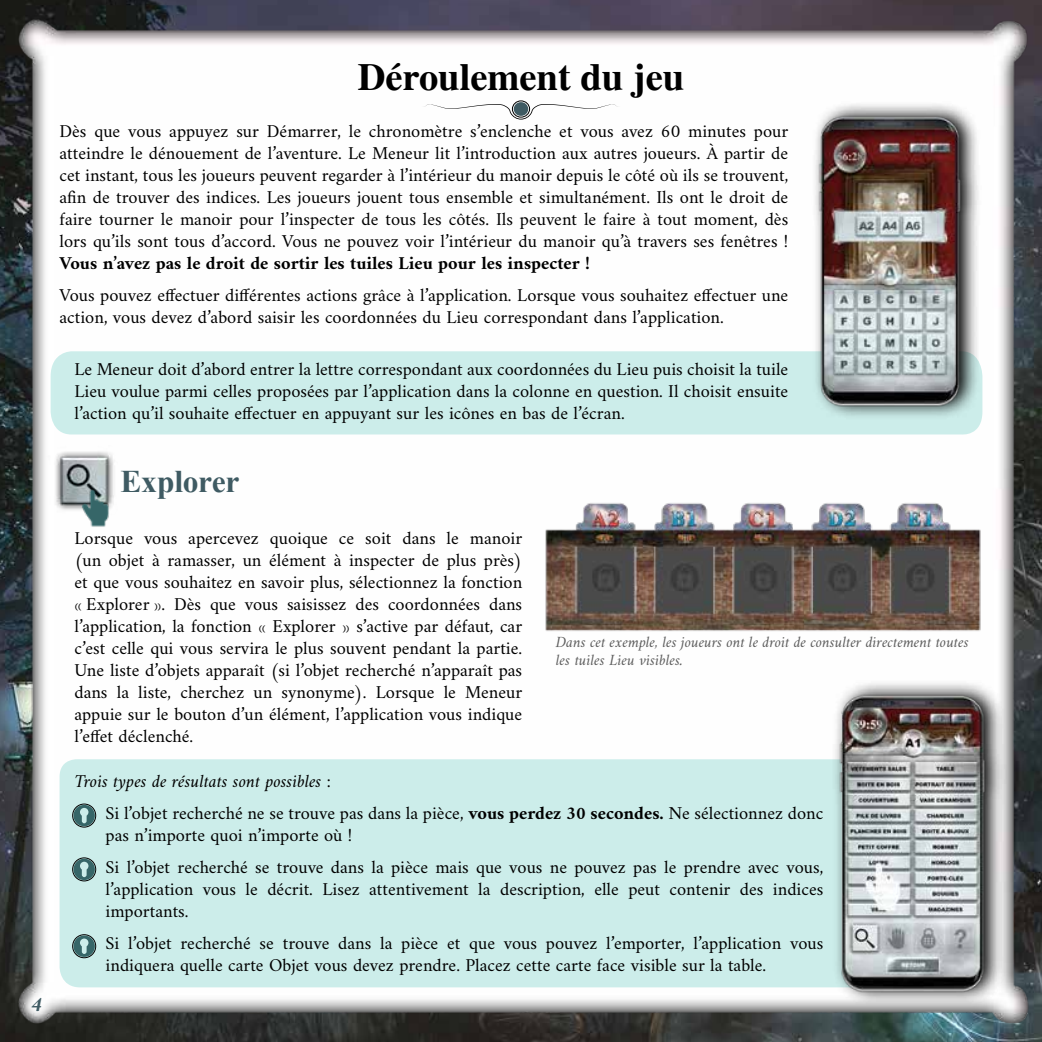
<style>
.page{position:relative;width:1042px;height:1042px;background:#fff}
.page>*{position:absolute;margin:0;border:0;box-sizing:border-box;transform-origin:0 0}
.t1{font:700 38.5px "Times";color:#000}
.t2{font:700 31.5px "Times New Roman";letter-spacing:-.01em;color:#3f5b63}
.t3{font:italic 700 21px "Amiri";color:#3f5b63}
.t4{font:18.38px/22.1px "Amiri";color:#000}
.t5{font:700 18.38px "Amiri";color:#000}
.t6{font:italic 15.75px/17.5px "Amiri";color:#5e5e5e}
.s1{font-style:italic}
.s2{font-weight:700}
</style>
<div class="page">
<img style="left:0;top:0;width:1042px;height:1042px">
<div style="left:51px;top:351px;width:931px;height:85px;background:#ccedea"></div>
<div style="left:60px;top:757px;width:771px;height:230px;background:#ccedea"></div>
<svg style="left:831px;top:680px;width:176px;height:326px"></svg>
<img style="left:833px;top:694px;width:155px;height:298px">
<div style="left:21px;top:987px;width:32px;height:36px;background:#fff;opacity:.75"></div>
<svg style="left:422px;top:104px;width:198px;height:16px"></svg>
<div style="left:512px;top:100px;width:18px;height:18px;border:1px solid #000;border-radius:50%"></div>
<div style="left:514px;top:102px;width:14px;height:14px;background:#3f5b63;border-radius:50%"></div>
<svg style="left:811px;top:101px;width:171px;height:319px"></svg>
<img style="left:814px;top:114px;width:152px;height:292px">
<img style="left:37px;top:436px;width:84px;height:80px">
<img style="left:72px;top:480px;width:49px;height:56px">
<img style="left:542px;top:501px;width:440px;height:132px">
<svg style="left:74px;top:805px;width:21px;height:21px"></svg>
<div style="left:72px;top:804px;width:24px;height:23px;border:1px solid #000;border-radius:50%"></div>
<svg style="left:74px;top:859px;width:21px;height:21px"></svg>
<div style="left:72px;top:857px;width:24px;height:24px;border:1px solid #000;border-radius:50%"></div>
<svg style="left:74px;top:935px;width:21px;height:22px"></svg>
<div style="left:72px;top:934px;width:24px;height:24px;border:1px solid #000;border-radius:50%"></div>
<h1 class="t1" style="left:358px;top:54px;width:328px">Déroulement du jeu</h1>
<p class="t4" style="left:60px;top:120px;width:730px;text-align:justify">Dès que vous appuyez sur Démarrer, le chronomètre s’enclenche et vous avez 60 minutes pour atteindre le dénouement de l’aventure. Le Meneur lit l’introduction aux autres joueurs. À partir de cet instant, tous les joueurs peuvent regarder à l’intérieur du manoir depuis le côté où ils se trouvent, afin de trouver des indices. Les joueurs jouent tous ensemble et simultanément. Ils ont le droit de faire tourner le manoir pour l’inspecter de tous les côtés. Ils peuvent le faire à tout moment, dès lors qu’ils sont tous d’accord. Vous ne pouvez voir l’intérieur du manoir qu’à travers ses fenêtres !</p>
<p class="t5" style="left:60px;top:252px;width:532px">Vous n’avez pas le droit de sortir les tuiles Lieu pour les inspecter !</p>
<p class="t4" style="left:60px;top:284px;width:730px">Vous pouvez effectuer différentes actions grâce à l’application. Lorsque vous souhaitez effectuer une action, vous devez d’abord saisir les coordonnées du Lieu correspondant dans l’application.</p>
<p class="t4" style="left:74px;top:358px;width:715px;text-align:justify">Le Meneur doit d’abord entrer la lettre correspondant aux coordonnées du Lieu puis choisit la tuile Lieu voulue parmi celles proposées par l’application dans la colonne en question. Il choisit ensuite l’action qu’il souhaite effectuer en appuyant sur les icônes en bas de l’écran.</p>
<p class="t3" style="left:31px;top:992px;width:12px">4</p>
<h2 class="t2" style="left:121px;top:458px;width:120px">Explorer</h2>
<p class="t4" style="left:74px;top:526px;width:449px;text-align:justify">Lorsque vous apercevez quoique ce soit dans le manoir (un objet à ramasser, un élément à inspecter de plus près) et que vous souhaitez en savoir plus, sélectionnez la fonction « Explorer ». Dès que vous saisissez des coordonnées dans l’application, la fonction « Explorer » s’active par défaut, car c’est celle qui vous servira le plus souvent pendant la partie.<br>Une liste d’objets apparaît (si l’objet recherché n’apparaît pas dans la liste, cherchez un synonyme). Lorsque le Meneur appuie sur le bouton d’un élément, l’application vous indique l’effet déclenché.</p>
<p class="t4" style="left:106px;top:765px;width:719px;line-height:32px;text-indent:-31px"><span class="s1">Trois types de résultats sont possibles :<br></span>Si l’objet recherché ne se trouve pas dans la pièce, <span class="s2">vous perdez 30 secondes.</span> Ne sélectionnez donc</p>
<p class="t4" style="left:106px;top:819px;width:719px;line-height:32px">pas n’importe quoi n’importe où !<br>Si l’objet recherché se trouve dans la pièce mais que vous ne pouvez pas le prendre avec vous,</p>
<p class="t4" style="left:106px;top:878px;width:719px">l’application vous le décrit. Lisez attentivement la description, elle peut contenir des indices importants.</p>
<p class="t4" style="left:106px;top:932px;width:719px">Si l’objet recherché se trouve dans la pièce et que vous pouvez l’emporter, l’application vous indiquera quelle carte Objet vous devez prendre. Placez cette carte face visible sur la table.</p>
<p class="t6" style="left:556px;top:633px;width:414px">Dans cet exemple, les joueurs ont le droit de consulter directement toutes les tuiles Lieu visibles.</p>
</div>
